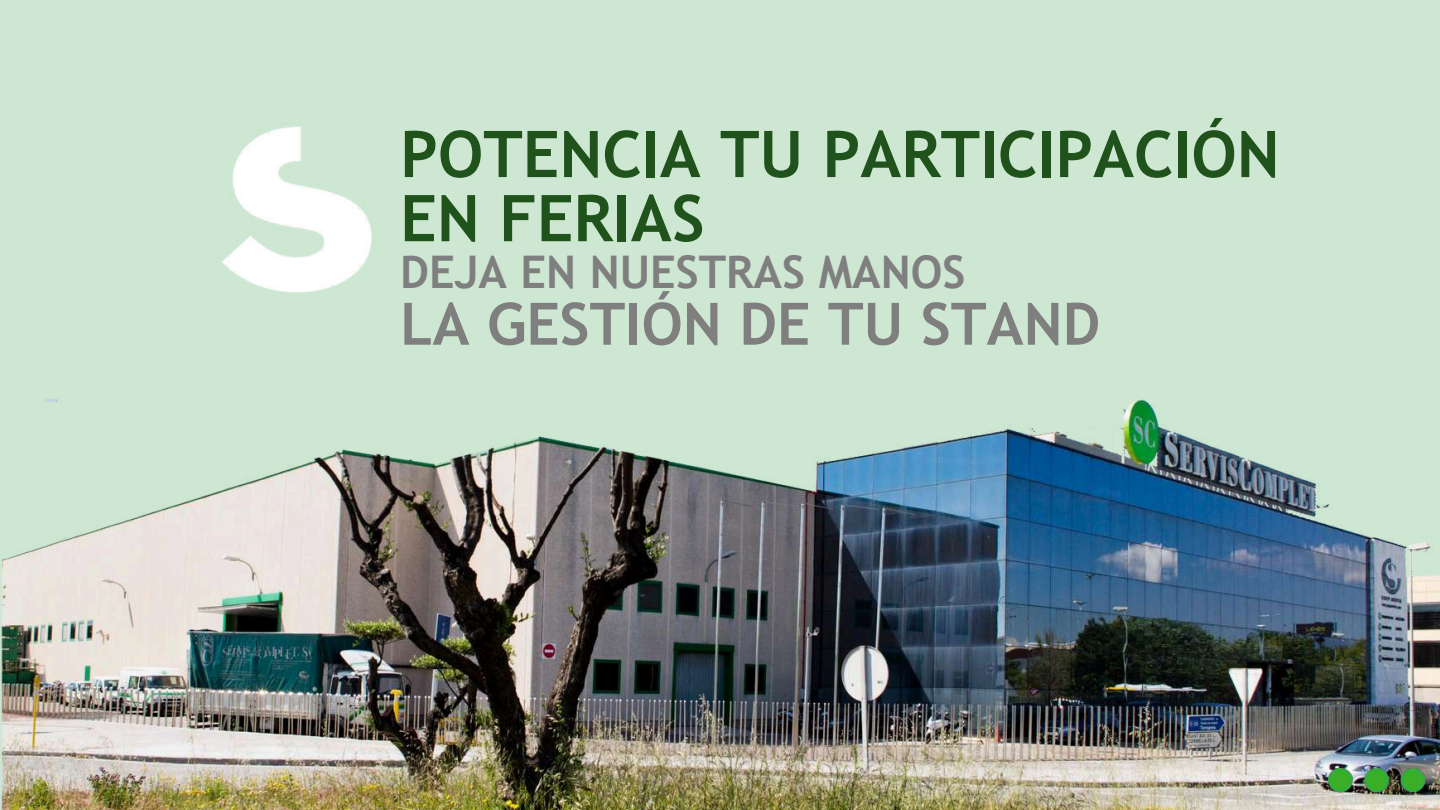
<style>
.page{position:relative;width:1440px;height:810px;background:#cee7d2}
.page>*{position:absolute;margin:0;border:0;box-sizing:border-box;transform-origin:0 0}
.t1{font:700 64.5px/64.2px "Trebuchet MS";color:#20531c}
.t2{font:700 58.5px "Trebuchet MS";color:#7f7f7f}
.t3{font:700 45px "Trebuchet MS";color:#7f7f7f}
</style>
<div class="page">
<img style="left:1px;top:399px;width:1439px;height:411px">
<img style="left:222px;top:126px;width:150px;height:167px">
<img style="left:1321px;top:760px;width:111px;height:40px">
<p class="t1" style="left:400px;top:122px;width:881px">POTENCIA TU PARTICIPACIÓN<br>EN FERIAS</p>
<p class="t3" style="left:400px;top:246px;width:567px">DEJA EN NUESTRAS MANOS</p>
<p class="t2" style="left:400px;top:290px;width:702px">LA GESTIÓN DE TU STAND</p>
</div>
